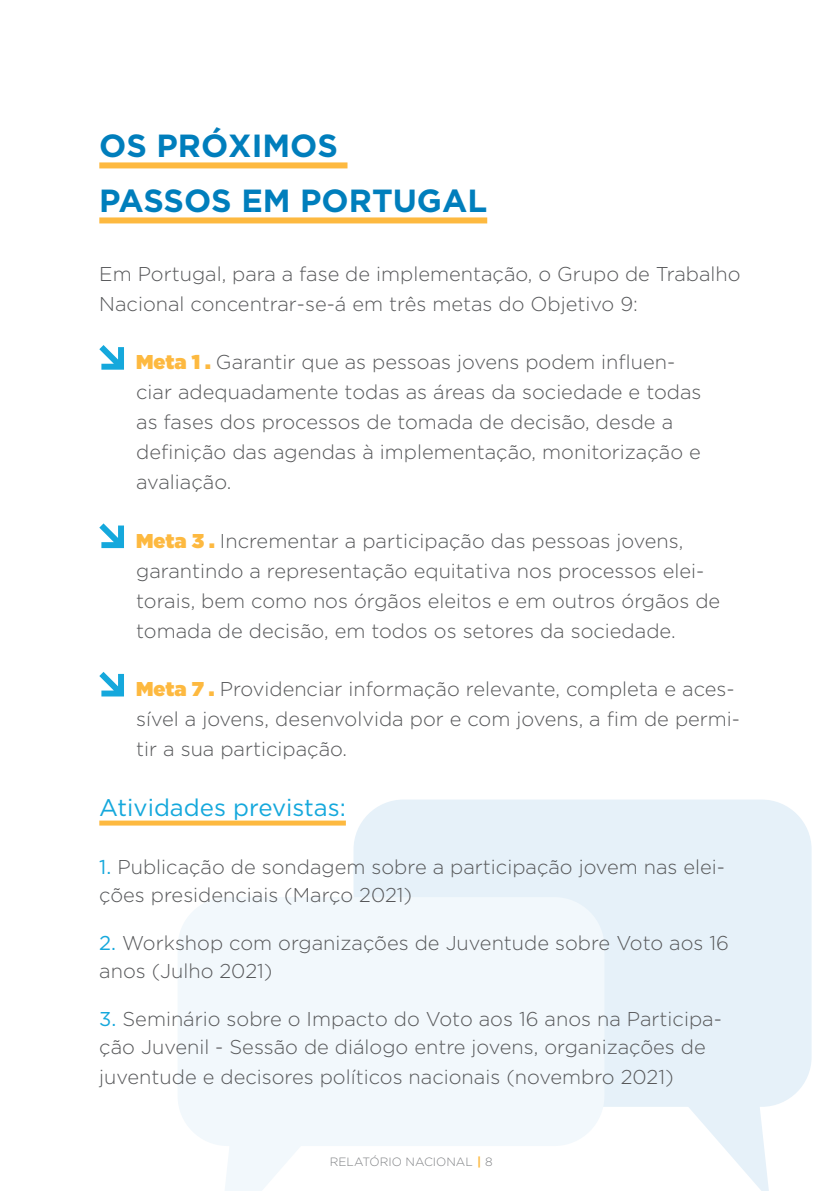
<style>
.page{position:relative;width:840px;height:1191px;background:#fff}
.page>*{position:absolute;margin:0;border:0;box-sizing:border-box;transform-origin:0 0}
.t1{font:700 32px/55px "Gotham";color:#007ebc}
.t2{font:24px "Gotham";color:#15a8dc}
.t3{font:300 20px/30px "Gotham";color:#57585a}
.t4{font:300 12px "Gotham";color:#808285}
.s1{font-weight:900;color:#fdb940}
.s2{font-weight:400;color:#15a8dc}
.s3{font-weight:700;color:#fdb940}
</style>
<div class="page">
<svg style="left:668px;top:1105px;width:101px;height:86px"></svg>
<div style="left:353px;top:799px;width:458px;height:307px;background:#e6f1f9;border-radius:50px"></div>
<svg style="left:225px;top:1146px;width:75px;height:45px"></svg>
<div style="left:177px;top:897px;width:427px;height:249px;background:#f2f8fc;border-radius:50px"></div>
<div style="left:99px;top:162px;width:248px;height:6px;background:#fdb940"></div>
<div style="left:99px;top:217px;width:388px;height:6px;background:#fdb940"></div>
<div style="left:99px;top:820px;width:246px;height:5px;background:#fdb940"></div>
<svg style="left:99px;top:345px;width:25px;height:25px"></svg>
<svg style="left:99px;top:523px;width:25px;height:25px"></svg>
<svg style="left:99px;top:672px;width:25px;height:24px"></svg>
<h1 class="t1" style="left:99px;top:118px;width:389px">OS PRÓXIMOS<br>PASSOS EM PORTUGAL</h1>
<p class="t3" style="left:99px;top:258px;width:642px">Em Portugal, para a fase de implementação, o Grupo de Trabalho<br>Nacional concentrar-se-á em três metas do Objetivo 9:</p>
<p class="t3" style="left:136px;top:346px;width:566px"><span class="s1">Meta 1 .</span> Garantir que as pessoas jovens podem influen&shy;ciar adequadamente todas as áreas da sociedade e todas as fases dos processos de tomada de decisão, desde a definição das agendas à implementação, monitorização e avaliação.</p>
<p class="t3" style="left:136px;top:525px;width:585px"><span class="s1">Meta 3 .</span> Incrementar a participação das pessoas jovens, garantindo a representação equitativa nos processos elei&shy;torais, bem como nos órgãos eleitos e em outros órgãos de tomada de decisão, em todos os setores da sociedade.</p>
<p class="t3" style="left:136px;top:673px;width:605px"><span class="s1">Meta 7 .</span> Providenciar informação relevante, completa e aces&shy;sível a jovens, desenvolvida por e com jovens, a fim de permi&shy;tir a sua participação.</p>
<p class="t2" style="left:99px;top:792px;width:248px">Atividades previstas:</p>
<p class="t3" style="left:99px;top:852px;width:627px;line-height:28px"><span class="s2">1.</span> Publicação de sondagem sobre a participação jovem nas elei&shy;ções presidenciais (Março 2021)</p>
<p class="t3" style="left:99px;top:928px;width:631px;line-height:28px"><span class="s2">2.</span> Workshop com organizações de Juventude sobre Voto aos 16 anos (Julho 2021)</p>
<p class="t3" style="left:99px;top:1004px;width:623px;line-height:28px"><span class="s2">3.</span> Seminário sobre o Impacto do Voto aos 16 anos na Participa&shy;ção Juvenil - Sessão de diálogo entre jovens, organizações de</p>
<p class="t3" style="left:99px;top:1061px;width:575px">juventude e decisores políticos nacionais (novembro 2021)</p>
<p class="t4" style="left:330px;top:1154px;width:164px">RELATÓRIO NACIONAL <span class="s3">|</span> 8</p>
</div>
